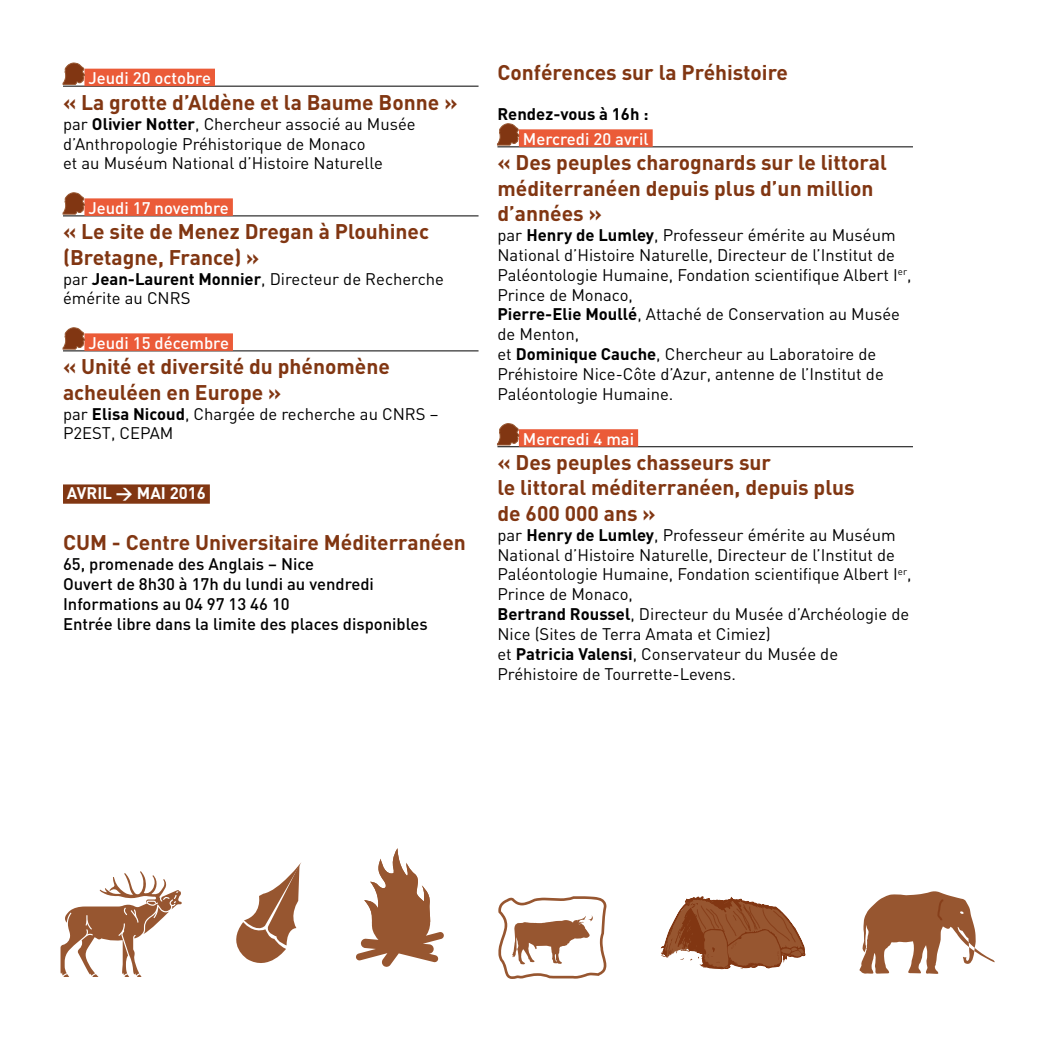
<style>
.page{position:relative;width:1042px;height:1042px;background:#fff}
.page>*{position:absolute;margin:0;border:0;box-sizing:border-box;transform-origin:0 0}
.t1{font:700 21px/25.2px "DIN";color:#813612}
.t2{font:16.62px/19.9px "DIN";color:#000}
.t3{font:500 16.62px/19.9px "DIN";color:#000}
.t4{font:500 16.62px "DIN";color:#fff}
.t5{font:700 16.62px "DIN";color:#000}
.t6{font:700 16.62px "DIN";color:#fff}
.s1{font-weight:700}
</style>
<div class="page">
<svg style="left:356px;top:848px;width:88px;height:119px"></svg>
<svg style="left:498px;top:896px;width:108px;height:83px"></svg>
<svg style="left:661px;top:896px;width:144px;height:73px"></svg>
<svg style="left:859px;top:891px;width:136px;height:83px"></svg>
<svg style="left:236px;top:863px;width:65px;height:100px"></svg>
<svg style="left:61px;top:871px;width:121px;height:106px"></svg>
<hr style="left:63px;top:86px;width:415px;height:1px;background:#000">
<div style="left:84px;top:69px;width:131px;height:17px;background:#eb5b38"></div>
<hr style="left:63px;top:216px;width:415px;height:1px;background:#000">
<div style="left:84px;top:198px;width:149px;height:18px;background:#eb5b38"></div>
<hr style="left:63px;top:351px;width:415px;height:1px;background:#000">
<div style="left:84px;top:333px;width:149px;height:18px;background:#eb5b38"></div>
<div style="left:63px;top:484px;width:147px;height:20px;background:#813612"></div>
<svg style="left:63px;top:63px;width:21px;height:21px"></svg>
<svg style="left:63px;top:193px;width:21px;height:21px"></svg>
<svg style="left:63px;top:328px;width:21px;height:21px"></svg>
<hr style="left:497px;top:147px;width:416px;height:1px;background:#000">
<div style="left:519px;top:129px;width:134px;height:18px;background:#eb5b38"></div>
<hr style="left:497px;top:446px;width:416px;height:1px;background:#000">
<div style="left:519px;top:429px;width:119px;height:18px;background:#eb5b38"></div>
<svg style="left:497px;top:124px;width:22px;height:21px"></svg>
<svg style="left:497px;top:423px;width:22px;height:22px"></svg>
<p class="t4" style="left:88px;top:68px;width:124px">Jeudi 20 octobre</p>
<p class="t1" style="left:63px;top:88px;width:396px">« La grotte d’Aldène et la Baume Bonne »</p>
<p class="t2" style="left:63px;top:113px;width:354px">par <span class="s1">Olivier Notter</span>, Chercheur associé au Musée d’Anthropologie Préhistorique de Monaco<br>et au Muséum National d’Histoire Naturelle</p>
<p class="t4" style="left:88px;top:197px;width:142px">Jeudi 17 novembre</p>
<p class="t1" style="left:63px;top:218px;width:368px">« Le site de Menez Dregan à Plouhinec (Bretagne, France) »</p>
<p class="t2" style="left:63px;top:268px;width:382px">par <span class="s1">Jean-Laurent Monnier</span>, Directeur de Recherche émérite au CNRS</p>
<p class="t4" style="left:88px;top:332px;width:142px">Jeudi 15 décembre</p>
<p class="t1" style="left:63px;top:353px;width:328px">« Unité et diversité du phénomène acheuléen en Europe »</p>
<p class="t2" style="left:63px;top:403px;width:377px">par <span class="s1">Elisa Nicoud</span>, Chargée de recherche au CNRS –<br>P2EST, CEPAM</p>
<p class="t6" style="left:67px;top:482px;width:141px">AVRIL &gt; MAI 2016</p>
<p class="t1" style="left:63px;top:529px;width:404px">CUM - Centre Universitaire Méditerranéen</p>
<p class="t3" style="left:63px;top:553px;width:366px">65, promenade des Anglais – Nice<br>Ouvert de 8h30 à 17h du lundi au vendredi Informations au 04 97 13 46 10<br>Entrée libre dans la limite des places disponibles</p>
<p class="t1" style="left:497px;top:59px;width:292px">Conférences sur la Préhistoire</p>
<p class="t5" style="left:497px;top:103px;width:152px">Rendez-vous à 16h :</p>
<p class="t4" style="left:523px;top:128px;width:127px">Mercredi 20 avril</p>
<p class="t1" style="left:497px;top:149px;width:391px">« Des peuples charognards sur le littoral méditerranéen depuis plus d’un million d’années »</p>
<p class="t2" style="left:497px;top:224px;width:415px">par <span class="s1">Henry de Lumley</span>, Professeur émérite au Muséum National d’Histoire Naturelle, Directeur de l’Institut de Paléontologie Humaine, Fondation scientifique Albert I<sup>er</sup>, Prince de Monaco,<br><span class="s1">Pierre-Elie Moullé</span>, Attaché de Conservation au Musée de Menton,<br>et <span class="s1">Dominique Cauche</span>, Chercheur au Laboratoire de Préhistoire Nice-Côte d’Azur, antenne de l’Institut de Paléontologie Humaine.</p>
<p class="t4" style="left:523px;top:428px;width:113px">Mercredi 4 mai</p>
<p class="t1" style="left:497px;top:449px;width:359px">« Des peuples chasseurs sur<br>le littoral méditerranéen, depuis plus de 600 000 ans »</p>
<p class="t2" style="left:497px;top:524px;width:415px">par <span class="s1">Henry de Lumley</span>, Professeur émérite au Muséum National d’Histoire Naturelle, Directeur de l’Institut de Paléontologie Humaine, Fondation scientifique Albert I<sup>er</sup>, Prince de Monaco,<br><span class="s1">Bertrand Roussel</span>, Directeur du Musée d’Archéologie de Nice (Sites de Terra Amata et Cimiez)<br>et <span class="s1">Patricia Valensi</span>, Conservateur du Musée de Préhistoire de Tourrette-Levens.</p>
</div>
